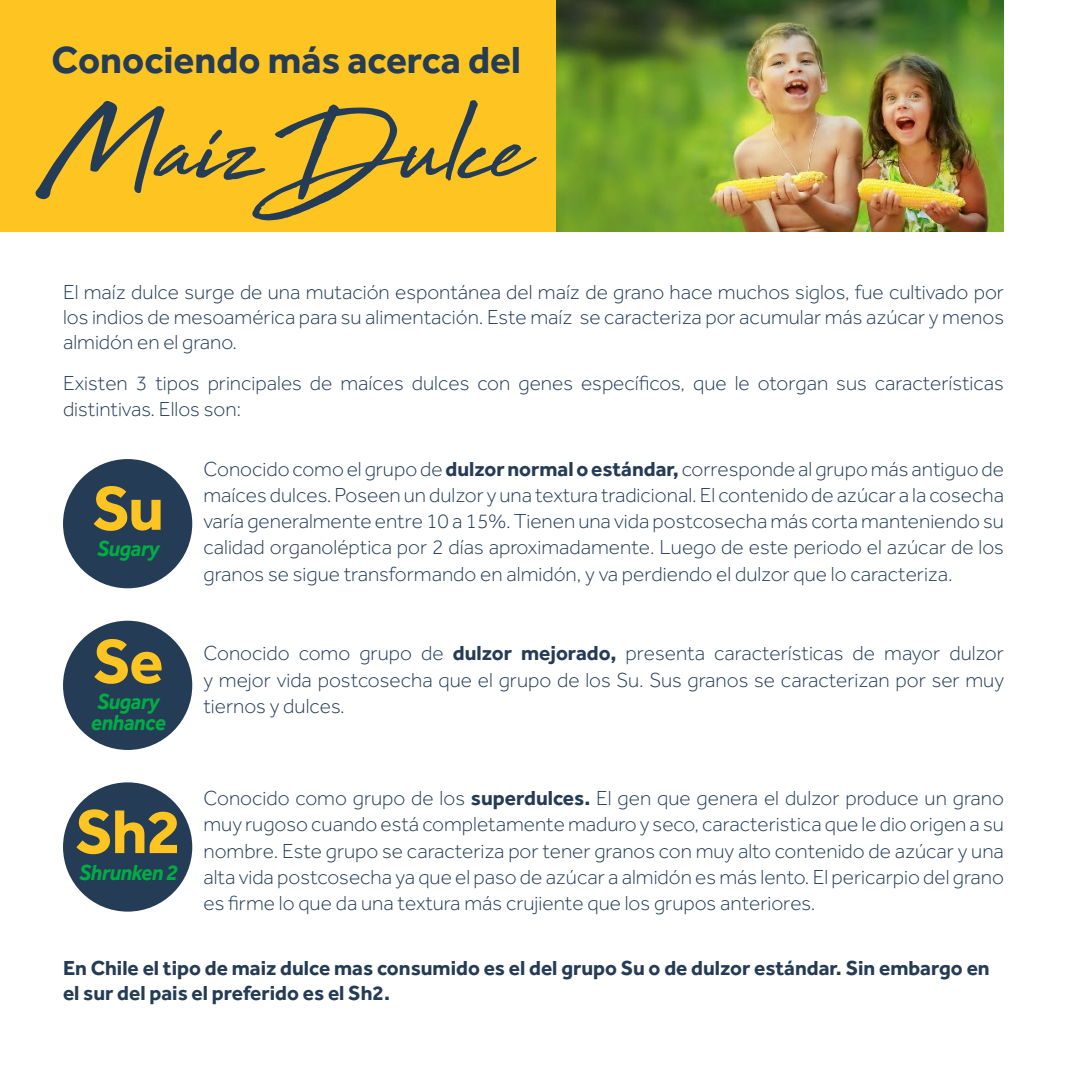
<style>
.page{position:relative;width:1067px;height:1067px;background:#fff}
.page>*{position:absolute;margin:0;border:0;box-sizing:border-box;transform-origin:0 0}
.t1{font:700 63.88px "Effra";letter-spacing:-.025em;color:#fec422}
.t2{font:700 39.02px "Effra";color:#243c55}
.t3{font:italic 700 22.57px/21px "Effra";letter-spacing:-.02em;color:#00ad44;scale:.94 1}
.t4{font:300 21px/26.2px "Effra";color:#243c55;text-align:justify}
.t5{font:700 21px/25.2px "Effra";color:#243c55}
.s1{font-weight:700}
</style>
<div class="page">
<div style="left:0;top:0;width:597px;height:232px;background:#fec422"></div>
<img style="left:557px;top:0;width:447px;height:232px">
<svg style="left:35px;top:100px;width:502px;height:120px"></svg>
<div style="left:63px;top:782px;width:129px;height:129px;background:#243c55;border-radius:50%"></div>
<div style="left:63px;top:620px;width:129px;height:130px;background:#243c55;border-radius:50%"></div>
<div style="left:63px;top:459px;width:129px;height:129px;background:#243c55;border-radius:50%"></div>
<h2 class="t2" style="left:51px;top:36px;width:471px">Conociendo más acerca del</h2>
<p class="t4" style="left:63px;top:279px;width:942px;line-height:25.2px">El maíz dulce surge de una mutación espontánea del maíz de grano hace muchos siglos, fue cultivado por los indios de mesoamérica para su alimentación. Este maíz se caracteriza por acumular más azúcar y menos almidón en el grano.</p>
<p class="t4" style="left:63px;top:371px;width:942px;line-height:25.2px">Existen 3 tipos principales de maíces dulces con genes específicos, que le otorgan sus características distintivas. Ellos son:</p>
<h1 class="t1" style="left:93px;top:469px;width:73px">Su</h1>
<p class="t3" style="left:97px;top:538px;width:68px">Sugary</p>
<h1 class="t1" style="left:93px;top:622px;width:72px">Se</h1>
<p class="t3" style="left:91px;top:690px;width:81px">Sugary enhance</p>
<h1 class="t1" style="left:75px;top:793px;width:108px">Sh2</h1>
<p class="t3" style="left:79px;top:861px;width:106px">Shrunken 2</p>
<p class="t4" style="left:203px;top:455px;width:802px">Conocido como el grupo de <span class="s1">dulzor normal o estándar,</span> corresponde al grupo más antiguo de maíces dulces. Poseen un dulzor y una textura tradicional. El contenido de azúcar a la cosecha varía generalmente entre 10 a 15%. Tienen una vida postcosecha más corta manteniendo su calidad organoléptica por 2 días aproximadamente. Luego de este periodo el azúcar de los granos se sigue transformando en almidón, y va perdiendo el dulzor que lo caracteriza.</p>
<p class="t4" style="left:203px;top:640px;width:802px">Conocido como grupo de <span class="s1">dulzor mejorado,</span> presenta características de mayor dulzor y mejor vida postcosecha que el grupo de los Su. Sus granos se caracterizan por ser muy tiernos y dulces.</p>
<p class="t4" style="left:203px;top:785px;width:802px">Conocido como grupo de los <span class="s1">superdulces.</span> El gen que genera el dulzor produce un grano muy rugoso cuando está completamente maduro y seco, caracteristica que le dio origen a su nombre. Este grupo se caracteriza por tener granos con muy alto contenido de azúcar y una alta vida postcosecha ya que el paso de azúcar a almidón es más lento. El pericarpio del grano es firme lo que da una textura más crujiente que los grupos anteriores.</p>
<p class="t5" style="left:63px;top:954px;width:928px">En Chile el tipo de maiz dulce mas consumido es el del grupo Su o de dulzor estándar. Sin embargo en el sur del pais el preferido es el Sh2.</p>
</div>
